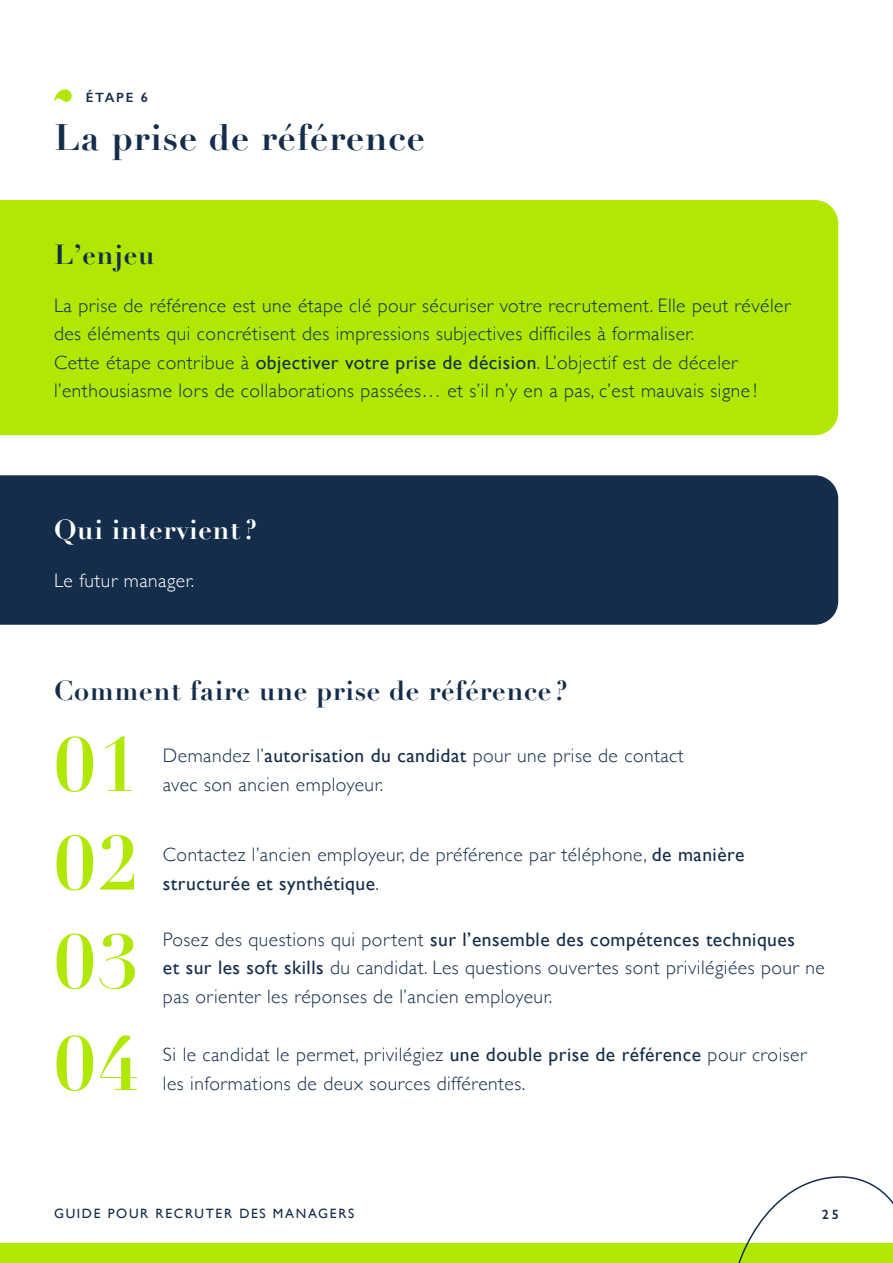
<style>
.page{position:relative;width:893px;height:1263px;background:#fff}
.page>*{position:absolute;margin:0;border:0;box-sizing:border-box;transform-origin:0 0}
.t1{font:700 75px/98.6px "Didot";letter-spacing:.025em;color:#b0e803}
.t2{font:700 36px "Didot";letter-spacing:.025em;color:#142d4a}
.t3{font:700 27px "Didot";letter-spacing:.025em;color:#142d4a}
.t4{font:700 27px "Didot";letter-spacing:.025em;color:#fff}
.t5{font:300 19.5px/28.5px "Gill Sans";letter-spacing:.025em;color:#142d4a}
.t6{font:300 19.5px "Gill Sans";letter-spacing:.025em;color:#fff}
.t7{font:13.5px "Gill Sans";letter-spacing:.125em;color:#142d4a}
.t8{font:600 13.5px "Gill Sans";letter-spacing:.125em;color:#142d4a}
.s1{font-weight:400}
</style>
<div class="page">
<div style="left:0;top:1243px;width:893px;height:20px;background:#b0e803"></div>
<svg style="left:738px;top:1176px;width:155px;height:87px"></svg>
<div style="left:0;top:200px;width:838px;height:235px;background:#b0e803"></div>
<div style="left:0;top:475px;width:838px;height:150px;background:#142d4a"></div>
<svg style="left:54px;top:89px;width:18px;height:13px"></svg>
<p class="t8" style="left:86px;top:89px;width:64px">ÉTAPE 6</p>
<h2 class="t2" style="left:54px;top:115px;width:372px">La prise de référence</h2>
<h3 class="t3" style="left:54px;top:238px;width:102px">L’enjeu</h3>
<p class="t5" style="left:54px;top:290px;width:738px">La prise de référence est une étape clé pour sécuriser votre recrutement. Elle peut révéler des éléments qui concrétisent des impressions subjectives difficiles à formaliser.<br>Cette étape contribue à <span class="s1">objectiver votre prise de décision</span>. L’objectif est de déceler l’enthousiasme lors de collaborations passées… et s’il n’y en a pas, c’est mauvais signe !</p>
<h3 class="t4" style="left:54px;top:513px;width:204px">Qui intervient ?</h3>
<p class="t6" style="left:54px;top:565px;width:142px">Le futur manager.</p>
<h3 class="t3" style="left:54px;top:674px;width:515px">Comment faire une prise de référence ?</h3>
<h1 class="t1" style="left:54px;top:716px;width:87px">01<br>02</h1>
<h1 class="t1" style="left:54px;top:913px;width:87px">03</h1>
<h1 class="t1" style="left:54px;top:1015px;width:87px">04</h1>
<p class="t5" style="left:163px;top:741px;width:522px">Demandez l’<span class="s1">autorisation du candidat</span> pour une prise de contact avec son ancien employeur.</p>
<p class="t5" style="left:163px;top:839px;width:583px">Contactez l’ancien employeur, de préférence par téléphone, <span class="s1">de manière structurée et synthétique</span>.</p>
<p class="t5" style="left:163px;top:924px;width:663px">Posez des questions qui portent <span class="s1">sur l’ensemble des compétences techniques<br>et sur les soft skills</span> du candidat. Les questions ouvertes sont privilégiées pour ne pas orienter les réponses de l’ancien employeur.</p>
<p class="t5" style="left:163px;top:1040px;width:645px">Si le candidat le permet, privilégiez <span class="s1">une double prise de référence</span> pour croiser les informations de deux sources différentes.</p>
<p class="t7" style="left:54px;top:1206px;width:302px">GUIDE POUR RECRUTER DES MANAGERS</p>
<p class="t8" style="left:822px;top:1206px;width:19px">25</p>
</div>
